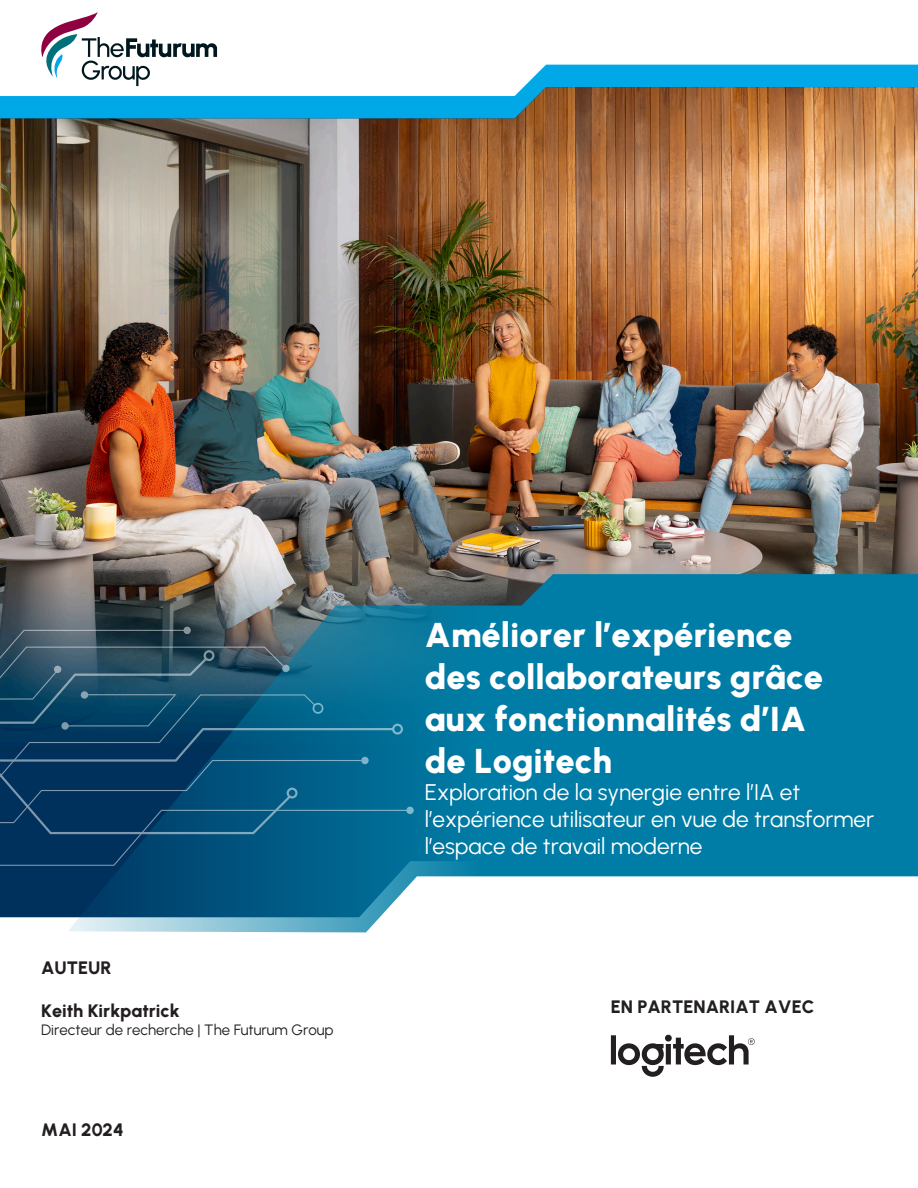
<style>
.page{position:relative;width:918px;height:1188px;background:#fff}
.page>*{position:absolute;margin:0;border:0;box-sizing:border-box;transform-origin:0 0}
.t1{font:34.5px/42px "Urbanist";color:#fff}
.t2{font:22.65px/27.2px "Urbanist";color:#fff}
.t3{font:18px "Urbanist";color:#231f20}
.t4{font:15px "Urbanist";color:#231f20}
</style>
<div class="page">
<svg style="left:136px;top:65px;width:782px;height:22px;fill:#00a8e8"></svg>
<img style="left:0;top:87px;width:918px;height:830px">
<svg style="left:68px;top:574px;width:850px;height:358px;background:#2f8aa9"></svg>
<svg style="left:0;top:627px;width:414px;height:239px;background:#115477"></svg>
<svg style="left:41px;top:12px;width:176px;height:74px"></svg>
<svg style="left:611px;top:1035px;width:144px;height:42px"></svg>
<p class="t3" style="left:41px;top:956px;width:72px">AUTEUR</p>
<p class="t3" style="left:41px;top:999px;width:140px">Keith Kirkpatrick</p>
<p class="t4" style="left:41px;top:1020px;width:294px">Directeur de recherche | The Futurum Group</p>
<p class="t3" style="left:41px;top:1118px;width:84px">MAI 2024</p>
<p class="t1" style="left:425px;top:613px;width:400px">Améliorer l’expérience des collaborateurs grâce aux fonctionnalités d’IA de Logitech</p>
<p class="t2" style="left:425px;top:778px;width:451px">Exploration de la synergie entre l’IA et l’expérience utilisateur en vue de transformer l’espace de travail moderne</p>
<p class="t3" style="left:611px;top:995px;width:205px">EN PARTENARIAT AVEC</p>
</div>
